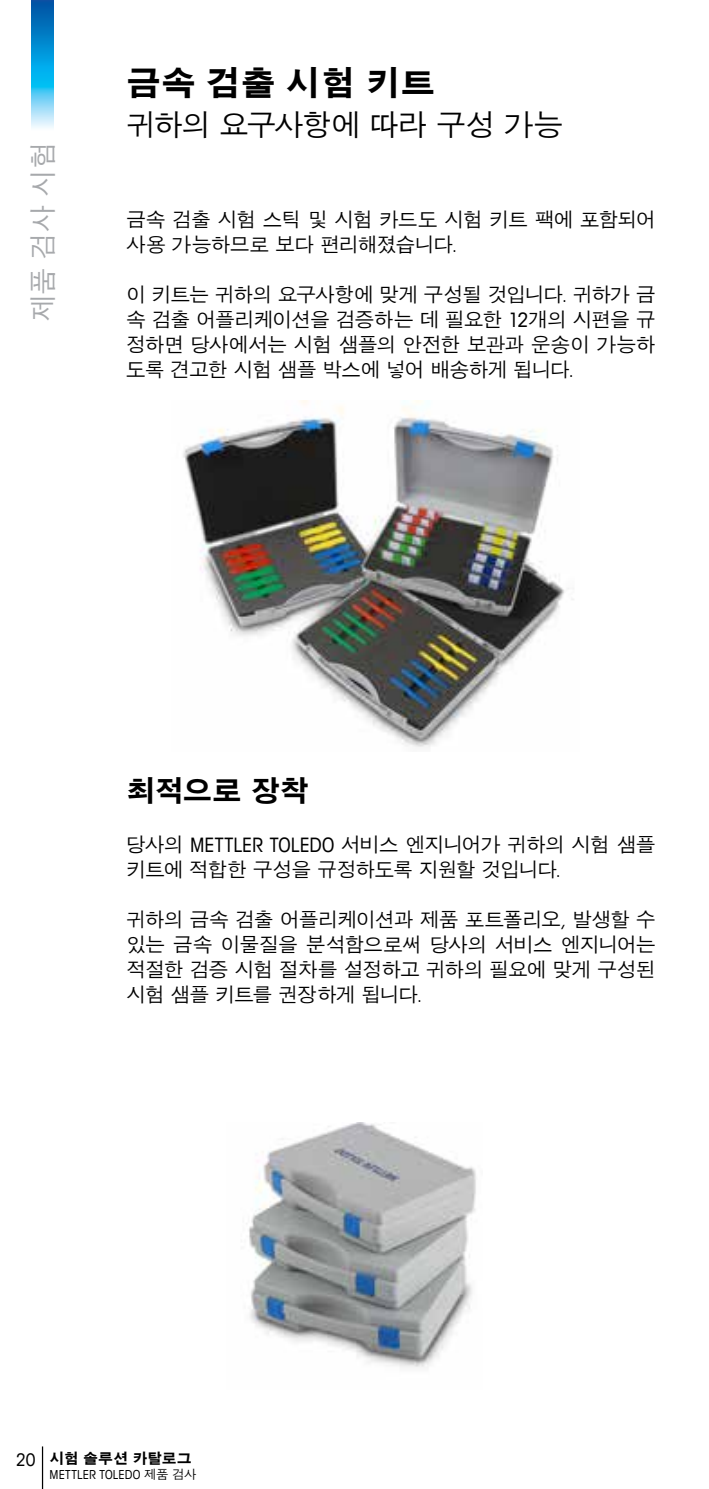
<style>
.page{position:relative;width:709px;height:1489px;background:#fff}
.page>*{position:absolute;margin:0;border:0;box-sizing:border-box;transform-origin:0 0}
.t1{font:700 35px "SM Gothic Std";color:#000}
.t2{font:500 30px "SM Gothic Std";letter-spacing:-.07em;color:#000}
.t3{font:700 30px "SM Gothic Std";letter-spacing:-.05em;color:#000}
.t4{font:500 27.5px "SM Gothic Std";color:#a7a9ac}
.t5{font:500 20px/25px "SM Gothic Std";letter-spacing:-.06em;color:#000}
.t6{font:700 15px "SM Gothic Std";letter-spacing:-.005em;color:#000}
.t7{font:condensed 12.5px "Avant Garde Com";letter-spacing:.015em;color:#000}
.s1{font-family:"Avant Garde Com";font-weight:400;font-stretch:condensed}
.s2{font-family:"Avant Garde Com";font-weight:400;font-stretch:condensed;font-size:17.5px}
.s3{font-family:"SM Gothic Std";font-weight:500;font-stretch:normal}
</style>
<div class="page">
<hr style="left:42px;top:1446px;width:1px;height:42px;background:#000">
<img style="left:32px;top:0;width:21px;height:128px">
<img style="left:183px;top:400px;width:391px;height:347px">
<img style="left:246px;top:1122px;width:230px;height:246px">
<h3 class="t4" style="left:29px;top:322px;width:182px;rotate:-90deg">제품 검사 시험</h3>
<h1 class="t1" style="left:126px;top:65px;width:311px">금속 검출 시험 키트</h1>
<h2 class="t2" style="left:126px;top:110px;width:439px">귀하의 요구사항에 따라 구성 가능</h2>
<p class="t5" style="left:126px;top:209px;width:531px">금속 검출 시험 스틱 및 시험 카드도 시험 키트 팩에 포함되어 사용 가능하므로 보다 편리해졌습니다<span class="s1">.</span></p>
<p class="t5" style="left:126px;top:284px;width:531px;text-align:justify">이 키트는 귀하의 요구사항에 맞게 구성될 것입니다<span class="s1">.</span> 귀하가 금 속 검출 어플리케이션을 검증하는 데 필요한 <span class="s1">12</span>개의 시편을 규 정하면 당사에서는 시험 샘플의 안전한 보관과 운송이 가능하 도록 견고한 시험 샘플 박스에 넣어 배송하게 됩니다<span class="s1">.</span></p>
<h2 class="t3" style="left:126px;top:775px;width:184px">최적으로 장착</h2>
<p class="t5" style="left:126px;top:833px;width:531px">당사의 <span class="s1">METTLER TOLEDO</span> 서비스 엔지니어가 귀하의 시험 샘플 키트에 적합한 구성을 규정하도록 지원할 것입니다<span class="s1">.</span></p>
<p class="t5" style="left:126px;top:908px;width:531px;text-align:justify">귀하의 금속 검출 어플리케이션과 제품 포트폴리오<span class="s1">,</span> 발생할 수 있는 금속 이물질을 분석함으로써 당사의 서비스 엔지니어는 적절한 검증 시험 절차를 설정하고 귀하의 필요에 맞게 구성된 시험 샘플 키트를 권장하게 됩니다<span class="s1">.</span></p>
<p class="t6" style="left:16px;top:1450px;width:177px"><span class="s2">20</span> 시험 솔루션 카탈로그</p>
<p class="t7" style="left:50px;top:1466px;width:149px">METTLER TOLEDO <span class="s3">제품 검사</span></p>
</div>
